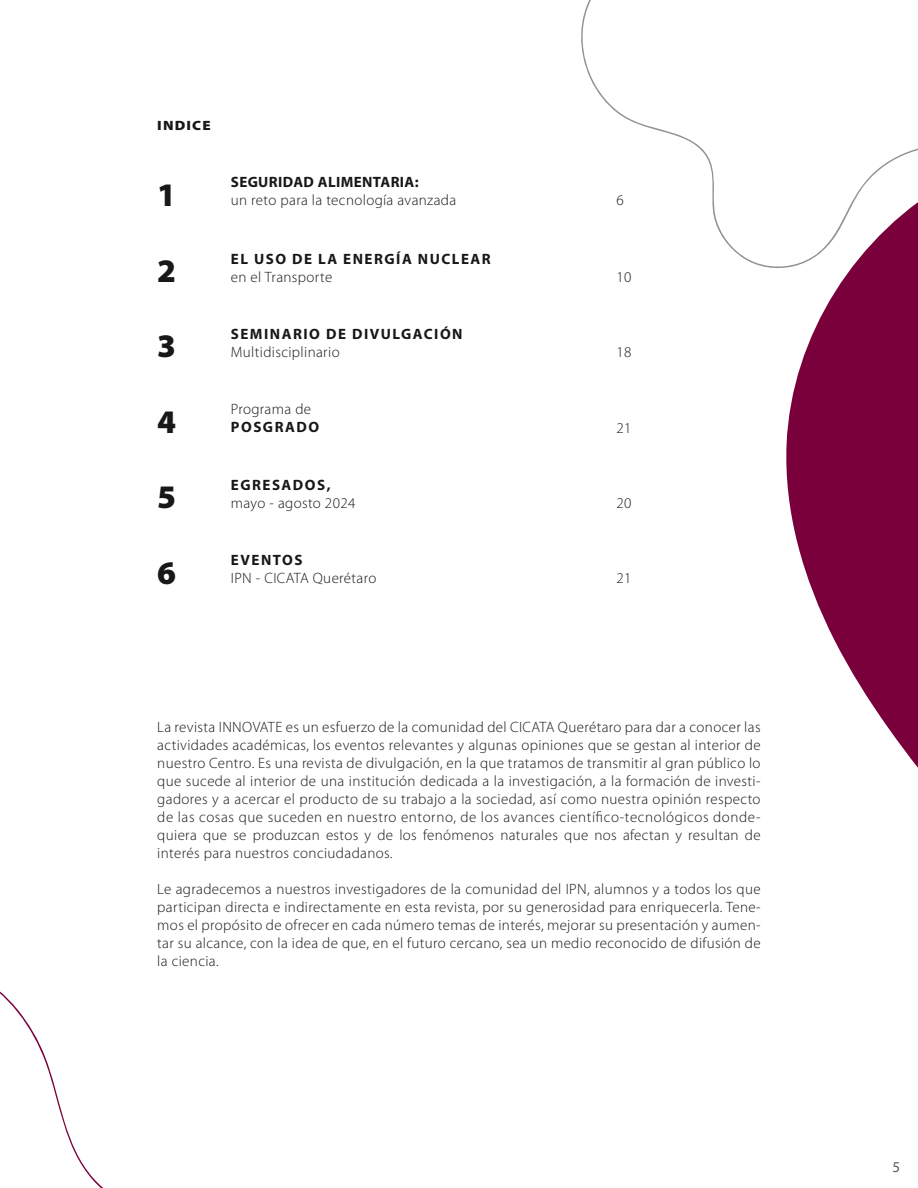
<style>
.page{position:relative;width:918px;height:1188px;background:#fff}
.page>*{position:absolute;margin:0;border:0;box-sizing:border-box;transform-origin:0 0}
.t1{font:900 33px "Myriad Pro";color:#1a171b}
.t2{font:300 15px/18px "Myriad Pro";letter-spacing:.025em;color:#1a171b;text-align:justify}
.t3{font:700 15px "Myriad Pro";letter-spacing:.1em;color:#1a171b}
.t4{font:700 15px "Myriad Pro";letter-spacing:.025em;color:#1a171b}
.t5{font:15px "Myriad Pro";color:#58585a}
.t6{font:900 13.5px "Myriad Pro";letter-spacing:.075em;color:#1a171b;scale:1.11 1}
</style>
<div class="page">
<svg style="left:786px;top:270px;width:132px;height:498px;fill:#7a003b"></svg>
<svg style="left:0;top:991px;width:104px;height:197px"></svg>
<svg style="left:581px;top:0;width:337px;height:270px"></svg>
<p class="t6" style="left:157px;top:118px;width:50px">INDICE</p>
<h1 class="t1" style="left:157px;top:176px;width:20px">1</h1>
<h1 class="t1" style="left:157px;top:252px;width:20px">2</h1>
<h1 class="t1" style="left:157px;top:327px;width:20px">3</h1>
<h1 class="t1" style="left:157px;top:403px;width:20px">4</h1>
<h1 class="t1" style="left:157px;top:479px;width:20px">5</h1>
<h1 class="t1" style="left:157px;top:554px;width:20px">6</h1>
<p class="t4" style="left:231px;top:173px;width:189px">SEGURIDAD ALIMENTARIA:</p>
<p class="t2" style="left:231px;top:192px;width:227px">un reto para la tecnología avanzada</p>
<p class="t3" style="left:231px;top:249px;width:261px">EL USO DE LA ENERGÍA NUCLEAR</p>
<p class="t2" style="left:231px;top:268px;width:103px">en el Transporte</p>
<p class="t3" style="left:231px;top:324px;width:233px">SEMINARIO DE DIVULGACIÓN</p>
<p class="t2" style="left:231px;top:343px;width:110px">Multidisciplinario</p>
<p class="t2" style="left:231px;top:400px;width:82px">Programa de</p>
<p class="t3" style="left:231px;top:417px;width:90px">POSGRADO</p>
<p class="t3" style="left:231px;top:476px;width:101px">EGRESADOS,</p>
<p class="t2" style="left:231px;top:495px;width:126px">mayo - agosto 2024</p>
<p class="t3" style="left:231px;top:551px;width:73px">EVENTOS</p>
<p class="t2" style="left:231px;top:570px;width:147px">IPN - CICATA Querétaro</p>
<p class="t2" style="left:617px;top:192px;width:9px">6</p>
<p class="t2" style="left:617px;top:268px;width:17px">10</p>
<p class="t2" style="left:617px;top:343px;width:17px">18</p>
<p class="t2" style="left:617px;top:419px;width:17px">21</p>
<p class="t2" style="left:617px;top:495px;width:17px">20</p>
<p class="t2" style="left:617px;top:570px;width:17px">21</p>
<p class="t2" style="left:157px;top:718px;width:605px">La revista INNOVATE es un esfuerzo de la comunidad del CICATA Querétaro para dar a conocer las actividades académicas, los eventos relevantes y algunas opiniones que se gestan al interior de nuestro Centro. Es una revista de divulgación, en la que tratamos de transmitir al gran público lo que sucede al interior de una institución dedicada a la investigación, a la formación de investi&shy;gadores y a acercar el producto de su trabajo a la sociedad, así como nuestra opinión respecto de las cosas que suceden en nuestro entorno, de los avances científico-tecnológicos donde&shy;quiera que se produzcan estos y de los fenómenos naturales que nos afectan y resultan de interés para nuestros conciudadanos.</p>
<p class="t2" style="left:157px;top:880px;width:605px">Le agradecemos a nuestros investigadores de la comunidad del IPN, alumnos y a todos los que participan directa e indirectamente en esta revista, por su generosidad para enriquecerla. Tene&shy;mos el propósito de ofrecer en cada número temas de interés, mejorar su presentación y aumen&shy;tar su alcance, con la idea de que, en el futuro cercano, sea un medio reconocido de difusión de la ciencia.</p>
<p class="t5" style="left:892px;top:1158px;width:9px">5</p>
</div>
